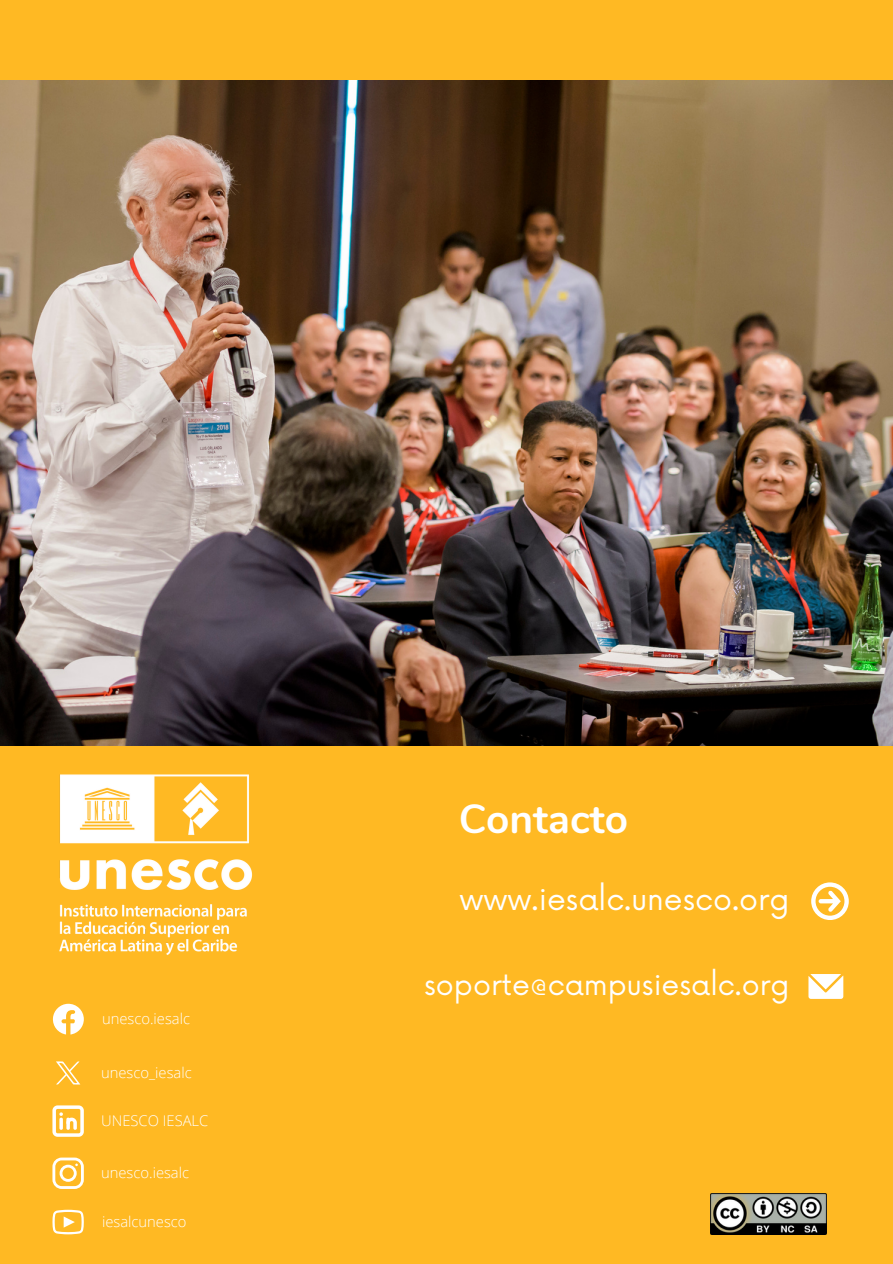
<style>
.page{position:relative;width:893px;height:1264px;background:#fff}
.page>*{position:absolute;margin:0;border:0;box-sizing:border-box;transform-origin:0 0}
.t1{font:700 40.5px "Nunito";color:#fff}
.t2{font:30px "Now";color:#fff}
.t3{font:28.5px "Now";color:#fff}
.t4{font:300 14.7px "Open Sans";color:#fff}
</style>
<div class="page">
<div style="left:0;top:0;width:892px;height:1263px;background:#ffb923"></div>
<svg style="left:811px;top:882px;width:37px;height:37px"></svg>
<svg style="left:808px;top:974px;width:35px;height:24px"></svg>
<img style="left:0;top:80px;width:892px;height:665px">
<img style="left:59px;top:774px;width:194px;height:181px">
<img style="left:710px;top:1193px;width:116px;height:40px">
<svg style="left:52px;top:1003px;width:32px;height:31px"></svg>
<svg style="left:52px;top:1105px;width:32px;height:31px"></svg>
<svg style="left:56px;top:1061px;width:24px;height:23px"></svg>
<svg style="left:52px;top:1157px;width:32px;height:31px"></svg>
<svg style="left:52px;top:1209px;width:32px;height:25px"></svg>
<p class="t4" style="left:102px;top:1008px;width:89px">unesco.iesalc</p>
<h2 class="t4" style="left:101px;top:1062px;width:92px">unesco_iesalc</h2>
<p class="t4" style="left:101px;top:1110px;width:109px">UNESCO IESALC</p>
<p class="t4" style="left:101px;top:1162px;width:89px">unesco.iesalc</p>
<p class="t4" style="left:102px;top:1211px;width:86px">iesalcunesco</p>
<h1 class="t1" style="left:459px;top:792px;width:171px">Contacto</h1>
<h3 class="t2" style="left:459px;top:882px;width:332px">www.iesalc.unesco.org</h3>
<p class="t3" style="left:424px;top:968px;width:367px">soporte@campusiesalc.org</p>
</div>
